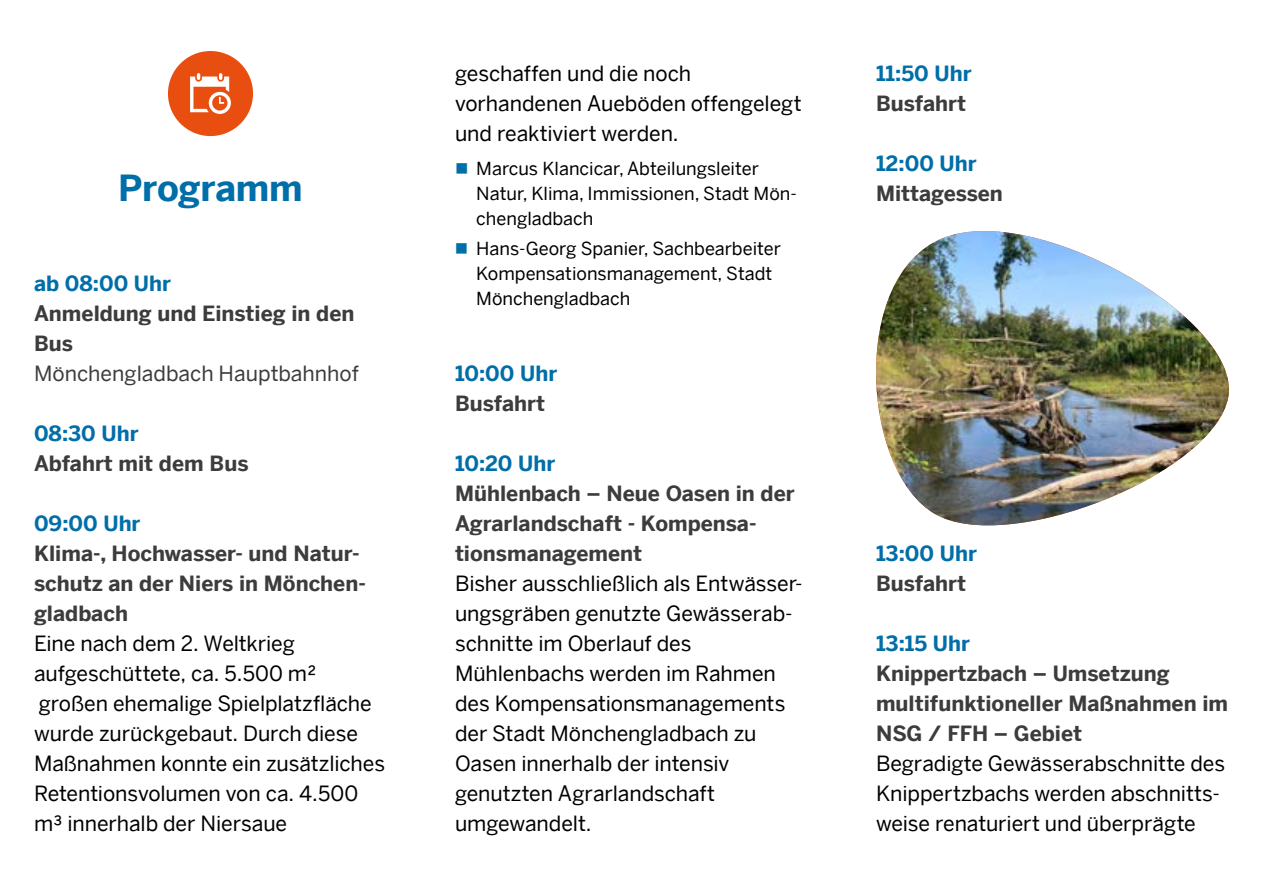
<style>
.page{position:relative;width:1263px;height:893px;background:#fff}
.page>*{position:absolute;margin:0;border:0;box-sizing:border-box;transform-origin:0 0}
.t1{font:700 36px "Benton Sans";letter-spacing:-.005em;color:#006ea8}
.t2{font:21px/30px "Benton Sans";letter-spacing:-.005em;color:#000}
.t3{font:700 21px/30px "Benton Sans";color:#3c3c3c}
.t4{font:700 21px "Benton Sans";color:#006ea8}
.t5{font:21px "Benton Sans";color:#3c3c3c}
.t6{font:18px/25.2px "Benton Sans";color:#000}
</style>
<div class="page">
<div style="left:168px;top:51px;width:85px;height:85px;background:#e84e0f;border-radius:50%"></div>
<svg style="left:190px;top:73px;width:41px;height:41px"></svg>
<img style="left:876px;top:231px;width:353px;height:295px">
<h1 class="t1" style="left:118px;top:166px;width:186px">Programm</h1>
<p class="t4" style="left:34px;top:271px;width:139px">ab 08:00 Uhr</p>
<p class="t3" style="left:34px;top:298px;width:322px">Anmeldung und Einstieg in den<br>Bus</p>
<p class="t5" style="left:34px;top:361px;width:326px">Mönchengladbach Hauptbahnhof</p>
<p class="t4" style="left:34px;top:421px;width:106px">08:30 Uhr</p>
<p class="t3" style="left:34px;top:448px;width:216px">Abfahrt mit dem Bus</p>
<p class="t4" style="left:34px;top:511px;width:108px">09:00 Uhr</p>
<p class="t3" style="left:34px;top:538px;width:333px">Klima-, Hochwasser- und Natur&shy;schutz an der Niers in Mönchen&shy;gladbach</p>
<p class="t2" style="left:34px;top:628px;width:353px">Eine nach dem 2. Weltkrieg aufgeschüttete, ca. 5.500 m² großen ehemalige Spielplatzfläche wurde zurückgebaut. Durch diese<br>Maßnahmen konnte ein zusätzliches<br>Retentionsvolumen von ca. 4.500 m³ innerhalb der Niersaue</p>
<p class="t2" style="left:455px;top:58px;width:348px">geschaffen und die noch vorhandenen Aueböden offengelegt und reaktiviert werden.</p>
<p class="t6" style="left:476px;top:155px;width:322px">Marcus Klancicar, Abteilungsleiter<br>Natur, Klima, Immissionen, Stadt Mön&shy;chengladbach</p>
<p class="t6" style="left:476px;top:235px;width:306px">Hans-Georg Spanier, Sachbearbeiter<br>Kompensationsmanagement, Stadt<br>Mönchengladbach</p>
<p class="t4" style="left:455px;top:361px;width:104px">10:00 Uhr</p>
<p class="t3" style="left:455px;top:388px;width:91px">Busfahrt</p>
<p class="t4" style="left:455px;top:451px;width:102px">10:20 Uhr</p>
<p class="t3" style="left:455px;top:478px;width:341px">Mühlenbach – Neue Oasen in der<br>Agrarlandschaft - Kompensa&shy;tionsmanagement</p>
<p class="t2" style="left:455px;top:568px;width:349px">Bisher ausschließlich als Entwässer&shy;ungsgräben genutzte Gewässerab&shy;schnitte im Oberlauf des<br>Mühlenbachs werden im Rahmen des Kompensationsmanagements der Stadt Mönchengladbach zu<br>Oasen innerhalb der intensiv genutzten Agrarlandschaft umgewandelt.</p>
<p class="t4" style="left:876px;top:61px;width:97px">11:50 Uhr</p>
<p class="t3" style="left:876px;top:88px;width:91px">Busfahrt</p>
<p class="t4" style="left:876px;top:151px;width:102px">12:00 Uhr</p>
<p class="t3" style="left:876px;top:178px;width:128px">Mittagessen</p>
<p class="t4" style="left:876px;top:541px;width:102px">13:00 Uhr</p>
<p class="t3" style="left:876px;top:568px;width:91px">Busfahrt</p>
<p class="t4" style="left:876px;top:631px;width:96px">13:15 Uhr</p>
<p class="t3" style="left:876px;top:658px;width:354px">Knippertzbach – Umsetzung multifunktioneller Maßnahmen im<br>NSG / FFH – Gebiet</p>
<p class="t2" style="left:876px;top:748px;width:351px">Begradigte Gewässerabschnitte des<br>Knippertzbachs werden abschnitts&shy;weise renaturiert und überprägte</p>
</div>
